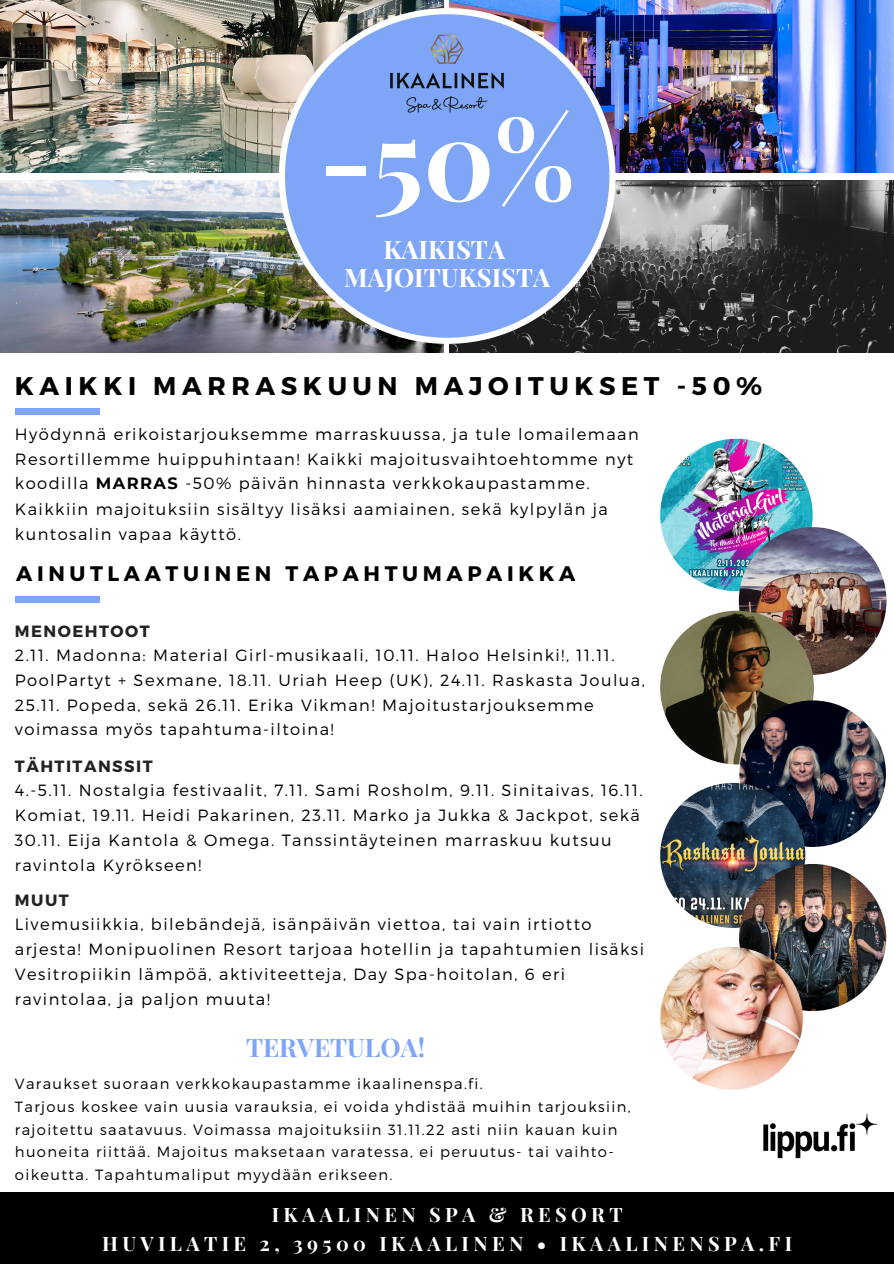
<style>
.page{position:relative;width:894px;height:1264px;background:#fff}
.page>*{position:absolute;margin:0;border:0;box-sizing:border-box;transform-origin:0 0}
.t1{font:700 110.4px "Playfair Display";color:#fff}
.t2{font:700 25.5px "Montserrat";letter-spacing:.22em;color:#000}
.t3{font:700 25.5px/28.2px "Playfair Display";color:#fff;text-align:center}
.t4{font:700 25.5px "Playfair Display";color:#7fa6f6}
.t5{font:700 21px "Montserrat";letter-spacing:.22em;color:#000}
.t6{font:700 19.8px/29.2px "Playfair Display";letter-spacing:.22em;color:#fff;text-align:center}
.t7{font:300 16.2px/24.8px "Montserrat";letter-spacing:.09em;color:#000}
.t8{font:700 16.2px "Montserrat";letter-spacing:.09em;color:#222224}
.t9{font:300 14.7px/22.5px "Montserrat";letter-spacing:.09em;color:#000}
.s1{font-weight:700}
</style>
<div class="page">
<img style="left:0;top:0;width:443px;height:172px">
<img style="left:450px;top:0;width:443px;height:172px">
<img style="left:0;top:180px;width:443px;height:172px">
<img style="left:450px;top:180px;width:443px;height:172px">
<svg style="left:279px;top:8px;width:336px;height:336px;background:#7d98d2"></svg>
<div style="left:0;top:1191px;width:893px;height:72px;background:#000"></div>
<img style="left:377px;top:23px;width:140px;height:104px">
<div style="left:15px;top:408px;width:84px;height:7px;background:#7fa6f6"></div>
<img style="left:660px;top:439px;width:152px;height:152px;border-radius:50%">
<img style="left:738px;top:527px;width:148px;height:147px;border-radius:50%">
<img style="left:660px;top:610px;width:153px;height:154px;border-radius:50%">
<img style="left:739px;top:700px;width:146px;height:147px;border-radius:50%">
<img style="left:660px;top:783px;width:145px;height:145px;border-radius:50%">
<img style="left:738px;top:864px;width:148px;height:147px;border-radius:50%">
<img style="left:660px;top:947px;width:142px;height:142px;border-radius:50%">
<img style="left:763px;top:1113px;width:115px;height:46px">
<div style="left:15px;top:595px;width:84px;height:7px;background:#7fa6f6"></div>
<h1 class="t1" style="left:319px;top:81px;width:257px">-50%</h1>
<h2 class="t3" style="left:344px;top:234px;width:208px">KAIKISTA<br>MAJOITUKSISTA</h2>
<h2 class="t2" style="left:15px;top:369px;width:748px">KAIKKI MARRASKUUN MAJOITUKSET -50%</h2>
<p class="t7" style="left:15px;top:420px;width:625px">Hyödynnä erikoistarjouksemme marraskuussa, ja tule lomailemaan Resortillemme huippuhintaan! Kaikki majoitusvaihtoehtomme nyt koodilla <span class="s1">MARRAS</span> -50% päivän hinnasta verkkokaupastamme.<br>Kaikkiin majoituksiin sisältyy lisäksi aamiainen, sekä kylpylän ja kuntosalin vapaa käyttö.</p>
<p class="t5" style="left:16px;top:560px;width:560px">AINUTLAATUINEN TAPAHTUMAPAIKKA</p>
<p class="t8" style="left:15px;top:620px;width:136px">MENOEHTOOT</p>
<p class="t7" style="left:15px;top:642px;width:631px">2.11. Madonna: Material Girl-musikaali, 10.11. Haloo Helsinki!, 11.11.<br>PoolPartyt + Sexmane, 18.11. Uriah Heep (UK), 24.11. Raskasta Joulua, 25.11. Popeda, sekä 26.11. Erika Vikman! Majoitustarjouksemme voimassa myös tapahtuma-iltoina!</p>
<p class="t8" style="left:15px;top:755px;width:139px">TÄHTITANSSIT</p>
<p class="t7" style="left:15px;top:777px;width:629px">4.-5.11. Nostalgia festivaalit, 7.11. Sami Rosholm, 9.11. Sinitaivas, 16.11.<br>Komiat, 19.11. Heidi Pakarinen, 23.11. Marko ja Jukka &amp; Jackpot, sekä 30.11. Eija Kantola &amp; Omega. Tanssintäyteinen marraskuu kutsuu ravintola Kyrökseen!</p>
<p class="t8" style="left:15px;top:889px;width:55px">MUUT</p>
<p class="t7" style="left:15px;top:911px;width:630px">Livemusiikkia, bilebändejä, isänpäivän viettoa, tai vain irtiotto arjesta! Monipuolinen Resort tarjoaa hotellin ja tapahtumien lisäksi Vesitropiikin lämpöä, aktiviteetteja, Day Spa-hoitolan, 6 eri ravintolaa, ja paljon muuta!</p>
<h2 class="t4" style="left:246px;top:1029px;width:180px">TERVETULOA!</h2>
<p class="t9" style="left:15px;top:1072px;width:617px">Varaukset suoraan verkkokaupastamme ikaalinenspa.fi.<br>Tarjous koskee vain uusia varauksia, ei voida yhdistää muihin tarjouksiin, rajoitettu saatavuus. Voimassa majoituksiin 31.11.22 asti niin kauan kuin huoneita riittää. Majoitus maksetaan varatessa, ei peruutus- tai vaihto&shy;oikeutta. Tapahtumaliput myydään erikseen.</p>
<p class="t6" style="left:102px;top:1198px;width:691px">IKAALINEN SPA &amp; RESORT<br>HUVILATIE 2, 39500 IKAALINEN • IKAALINENSPA.FI</p>
</div>
